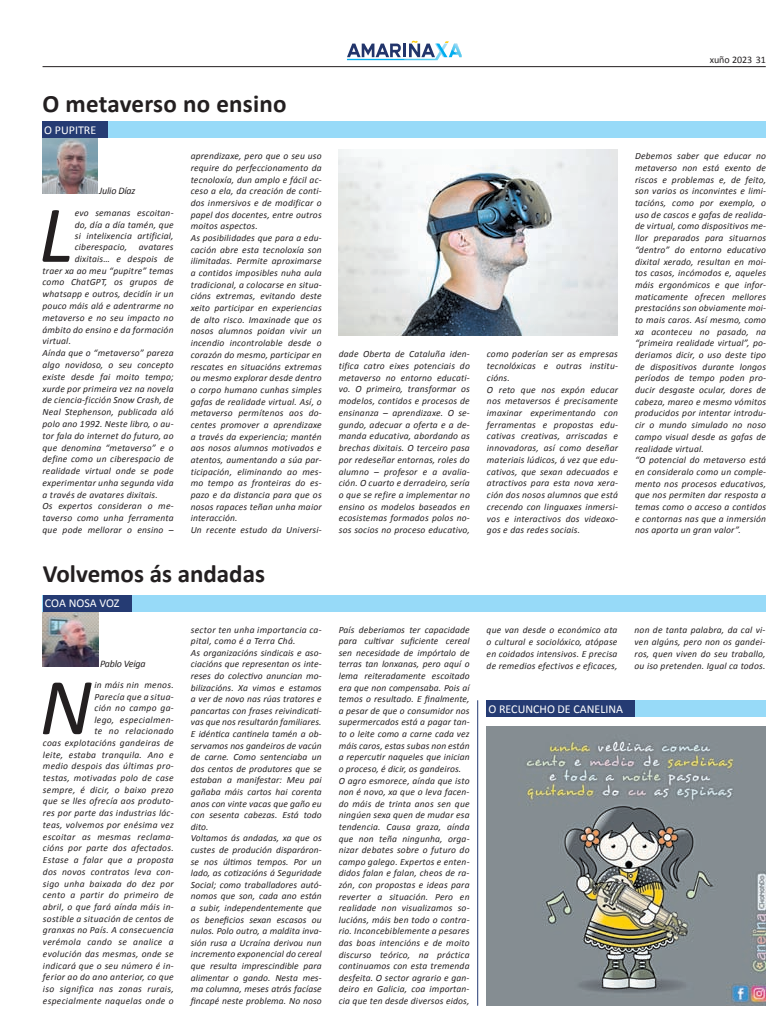
<style>
.page{position:relative;width:780px;height:1035px;background:#fff}
.page>*{position:absolute;margin:0;border:0;box-sizing:border-box;transform-origin:0 0}
.t1{font:italic 81.3px "Calibri";color:#231f20}
.t2{font:700 25px "Calibri";color:#231f20}
.t3{font:12px "Calibri";color:#fff}
.t4{font:italic 10px "Calibri";letter-spacing:-.02em;color:#231f20}
.t5{font:10px "Calibri";color:#231f20}
.t6{font:italic 9.5px/11.7px "Calibri";letter-spacing:.02em;color:#231f20}
</style>
<div class="page">
<hr style="left:43px;top:66px;width:722px;height:1px;background:#231f20">
<svg style="left:347px;top:41px;width:114px;height:19px"></svg>
<img style="left:43px;top:611px;width:55px;height:56px">
<img style="left:486px;top:726px;width:279px;height:279px">
<div style="left:486px;top:700px;width:279px;height:16px;background:#97daf8"></div>
<div style="left:486px;top:700px;width:148px;height:16px;background:#253b73"></div>
<hr style="left:477px;top:700px;width:1px;height:305px;background:#253b73">
<img style="left:43px;top:138px;width:55px;height:56px">
<div style="left:43px;top:122px;width:723px;height:16px;background:#97daf8"></div>
<div style="left:43px;top:122px;width:65px;height:16px;background:#253b73"></div>
<img style="left:338px;top:150px;width:279px;height:186px">
<div style="left:43px;top:595px;width:723px;height:16px;background:#97daf8"></div>
<div style="left:43px;top:595px;width:88px;height:16px;background:#253b73"></div>
<h2 class="t2" style="left:43px;top:88px;width:246px">O metaverso no ensino</h2>
<p class="t3" style="left:44px;top:122px;width:54px">O PUPITRE</p>
<p class="t4" style="left:99px;top:184px;width:38px">Julio Díaz</p>
<h1 class="t1" style="left:39px;top:184px;width:36px">L</h1>
<p class="t6" style="left:75px;top:207px;width:100px">evo semanas escoitan-</p>
<p class="t6" style="left:75px;top:218px;width:100px">do, día a día tamén, que</p>
<p class="t6" style="left:75px;top:229px;width:100px">si intelixencia artificial,</p>
<p class="t6" style="left:75px;top:241px;width:100px">ciberespacio, avatares</p>
<p class="t6" style="left:75px;top:252px;width:100px">dixitais… e despois de</p>
<p class="t6" style="left:43px;top:264px;width:132px">traer xa ao meu “pupitre” temas</p>
<p class="t6" style="left:43px;top:276px;width:132px">como ChatGPT, os grupos de</p>
<p class="t6" style="left:43px;top:288px;width:132px">whatsapp e outros, decidín ir un</p>
<p class="t6" style="left:43px;top:299px;width:133px">pouco máis alá e adentrarme no</p>
<p class="t6" style="left:43px;top:311px;width:132px">metaverso e no seu impacto no</p>
<p class="t6" style="left:43px;top:323px;width:132px">ámbito do ensino e da formación</p>
<p class="t6" style="left:43px;top:335px;width:30px">virtual.</p>
<p class="t6" style="left:43px;top:347px;width:132px">Aínda que o “metaverso” pareza</p>
<p class="t6" style="left:43px;top:358px;width:132px">algo novidoso, o seu concepto</p>
<p class="t6" style="left:43px;top:370px;width:133px">existe desde fai moito tempo;</p>
<p class="t6" style="left:43px;top:382px;width:133px">xurde por primeira vez na novela</p>
<p class="t6" style="left:43px;top:394px;width:132px">de ciencia-ficción Snow Crash, de</p>
<p class="t6" style="left:43px;top:406px;width:132px">Neal Stephenson, publicada aló</p>
<p class="t6" style="left:43px;top:417px;width:132px">polo ano 1992. Neste libro, o au-</p>
<p class="t6" style="left:43px;top:429px;width:132px">tor fala do internet do futuro, ao</p>
<p class="t6" style="left:43px;top:441px;width:132px">que denomina “metaverso” e o</p>
<p class="t6" style="left:43px;top:453px;width:133px">define como un ciberespacio de</p>
<p class="t6" style="left:43px;top:464px;width:133px">realidade virtual onde se pode</p>
<p class="t6" style="left:43px;top:476px;width:132px">experimentar unha segunda vida</p>
<p class="t6" style="left:43px;top:488px;width:117px">a través de avatares dixitais.</p>
<p class="t6" style="left:43px;top:500px;width:133px">Os expertos consideran o me-</p>
<p class="t6" style="left:43px;top:512px;width:133px">taverso como unha ferramenta</p>
<p class="t6" style="left:43px;top:523px;width:132px">que pode mellorar o ensino –</p>
<p class="t6" style="left:191px;top:150px;width:133px">aprendizaxe, pero que o seu uso require do perfeccionamento da tecnoloxía, dun amplo e fácil ac&shy;ceso a ela, da creación de conti&shy;dos inmersivos e de modificar o papel dos docentes, entre outros moitos aspectos.<br>As posibilidades que para a edu&shy;cación abre esta tecnoloxía son ilimitadas. Permite aproximarse a contidos imposibles nuha aula tradicional, a colocarse en situa&shy;cións extremas, evitando deste xeito participar en experiencias de alto risco. Imaxinade que os nosos alumnos poidan vivir un incendio incontrolable desde o corazón do mesmo, participar en rescates en situacións extremas ou mesmo explorar desde dentro o corpo humano cunhas simples gafas de realidade virtual. Así, o metaverso permítenos aos do&shy;centes promover a aprendizaxe a través da experiencia; mantén aos nosos alumnos motivados e atentos, aumentando a súa par&shy;ticipación, eliminando ao mes&shy;mo tempo as fronteiras do es&shy;pazo e da distancia para que os nosos rapaces teñan unha maior interacción.<br>Un recente estudo da Universi-</p>
<h2 class="t2" style="left:43px;top:558px;width:224px">Volvemos ás andadas</h2>
<p class="t3" style="left:45px;top:596px;width:76px">COA NOSA VOZ</p>
<p class="t5" style="left:709px;top:54px;width:58px">xuño 2023 31</p>
<p class="t6" style="left:339px;top:348px;width:133px;text-align:justify">dade Oberta de Cataluña iden&shy;tifica catro eixes potenciais do metaverso no entorno educati&shy;vo. O primeiro, transformar os modelos, contidos e procesos de ensinanza – aprendizaxe. O se&shy;gundo, adecuar a oferta e a de&shy;manda educativa, abordando as brechas dixitais. O terceiro pasa por redeseñar entornas, roles do alumno – profesor e a avalia&shy;ción. O cuarto e derradeiro, sería o que se refire a implementar no ensino os modelos baseados en ecosistemas formados polos no&shy;sos socios no proceso educativo,</p>
<p class="t6" style="left:487px;top:348px;width:133px">como poderían ser as empresas tecnolóxicas e outras institu&shy;cións.<br>O reto que nos expón educar nos metaversos é precisamente imaxinar experimentando con ferramentas e propostas edu&shy;cativas creativas, arriscadas e innovadoras, así como deseñar materiais lúdicos, á vez que edu&shy;cativos, que sexan adecuados e atractivos para esta nova xera&shy;ción dos nosos alumnos que está crecendo con linguaxes inmersi&shy;vos e interactivos dos videoxo&shy;gos e das redes sociais.</p>
<p class="t6" style="left:635px;top:150px;width:133px">Debemos saber que educar no metaverso non está exento de riscos e problemas e, de feito, son varios os inconvintes e limi&shy;tacións, como por exemplo, o uso de cascos e gafas de realida&shy;de virtual, como dispositivos me&shy;llor preparados para situarnos “dentro” do entorno educativo dixital xerado, resultan en moi&shy;tos casos, incómodos e, aqueles máis ergonómicos e que infor&shy;maticamente ofrecen mellores prestacións son obviamente moi&shy;to mais caros. Así mesmo, como xa aconteceu no pasado, na “primeira realidade virtual”, po&shy;deriamos dicir, o uso deste tipo de dispositivos durante longos períodos de tempo poden pro&shy;ducir desgaste ocular, dores de cabeza, mareo e mesmo vómitos producidos por intentar introdu&shy;cir o mundo simulado no noso campo visual desde as gafas de realidade virtual.<br>“O potencial do metaverso está en consideralo como un comple&shy;mento nos procesos educativos, que nos permiten dar resposta a temas como o acceso a contidos e contornas nas que a inmersión nos aporta un gran valor”.</p>
<p class="t6" style="left:191px;top:623px;width:132px">sector ten unha importancia ca&shy;pital, como é a Terra Chá.<br>As organizacións sindicais e aso&shy;ciacións que representan os inte&shy;reses do colectivo anuncian mo&shy;bilizacións. Xa vimos e estamos a ver de novo nas rúas tratores e pancartas con frases reivindicati&shy;vas que nos resultarán familiares.<br>E idéntica cantinela tamén a ob&shy;servamos nos gandeiros de vacún de carne. Como sentenciaba un dos centos de produtores que se estaban a manifestar: Meu pai gañaba máis cartos hai corenta anos con vinte vacas que gaño eu con sesenta cabezas. Está todo dito.<br>Voltamos ás andadas, xa que os custes de produción disparáron&shy;se nos últimos tempos. Por un lado, as cotizacións á Seguridade<br>Social; como traballadores autó&shy;nomos que son, cada ano están a subir, independentemente que os beneficios sexan escasos ou nulos. Polo outro, a maldita inva&shy;sión rusa a Ucraína derivou nun incremento exponencial do cereal que resulta imprescindible para alimentar o gando. Nesta mes&shy;ma columna, meses atrás facíase fincapé neste problema. No noso</p>
<p class="t6" style="left:339px;top:623px;width:132px">País deberiamos ter capacidade para cultivar suficiente cereal sen necesidade de impórtalo de terras tan lonxanas, pero aquí o lema reiteradamente escoitado era que non compensaba. Pois aí temos o resultado. E finalmente, a pesar de que o consumidor nos supermercados está a pagar tan&shy;to o leite como a carne cada vez máis caros, estas subas non están a repercutir naqueles que inician o proceso, é dicir, os gandeiros.<br>O agro esmorece, aínda que isto non é novo, xa que o leva facen&shy;do máis de trinta anos sen que ningúen sexa quen de mudar esa tendencia. Causa graza, aínda que non teña ningunha, orga&shy;nizar debates sobre o futuro do campo galego. Expertos e enten&shy;didos falan e falan, cheos de ra&shy;zón, con propostas e ideas para reverter a situación. Pero en realidade non visualizamos so&shy;lucións, máis ben todo o contra&shy;rio. Inconcebiblemente a pesares das boas intencións e de moito discurso teórico, na práctica continuamos con esta tremenda desfeita. O sector agrario e gan&shy;deiro en Galicia, coa importan&shy;cia que ten desde diversos eidos,</p>
<p class="t6" style="left:486px;top:623px;width:132px;line-height:12.1px;text-align:justify">que van desde o económico ata o cultural e sociolóxico, atópase en coidados intensivos. E precisa de remedios efectivos e eficaces,</p>
<p class="t6" style="left:634px;top:623px;width:132px;line-height:12.1px;text-align:justify">non de tanta palabra, da cal vi&shy;ven algúns, pero non os gandei&shy;ros, quen viven do seu traballo,</p>
<p class="t4" style="left:100px;top:657px;width:47px">Pablo Veiga</p>
<p class="t6" style="left:634px;top:659px;width:132px">ou iso pretenden. Igual ca todos.</p>
<p class="t6" style="left:43px;top:679px;width:132px;text-align:right">in máis nin menos.<br>Parecía que a situa-<br>ción no campo ga-<br>lego, especialmen-<br>te no relacionado<br>coas explotacións gandeiras de leite, estaba tranquila. Ano e medio despois das últimas pro&shy;testas, motivadas polo de case sempre, é dicir, o baixo prezo que se lles ofrecía aos produto&shy;res por parte das industrias lác&shy;teas, volvemos por enésima vez escoitar as mesmas reclama&shy;cións por parte dos afectados.<br>Estase a falar que a proposta dos novos contratos leva con&shy;sigo unha baixada do dez por cento a partir do primeiro de abril, o que fará aínda máis in&shy;sostible a situación de centos de granxas no País. A consecuencia verémola cando se analice a evolución das mesmas, onde se indicará que o seu número é in&shy;ferior ao do ano anterior, co que iso significa nas zonas rurais, especialmente naquelas onde o</p>
<h1 class="t1" style="left:40px;top:656px;width:54px">N</h1>
<p class="t3" style="left:488px;top:701px;width:136px">O RECUNCHO DE CANELINA</p>
</div>
